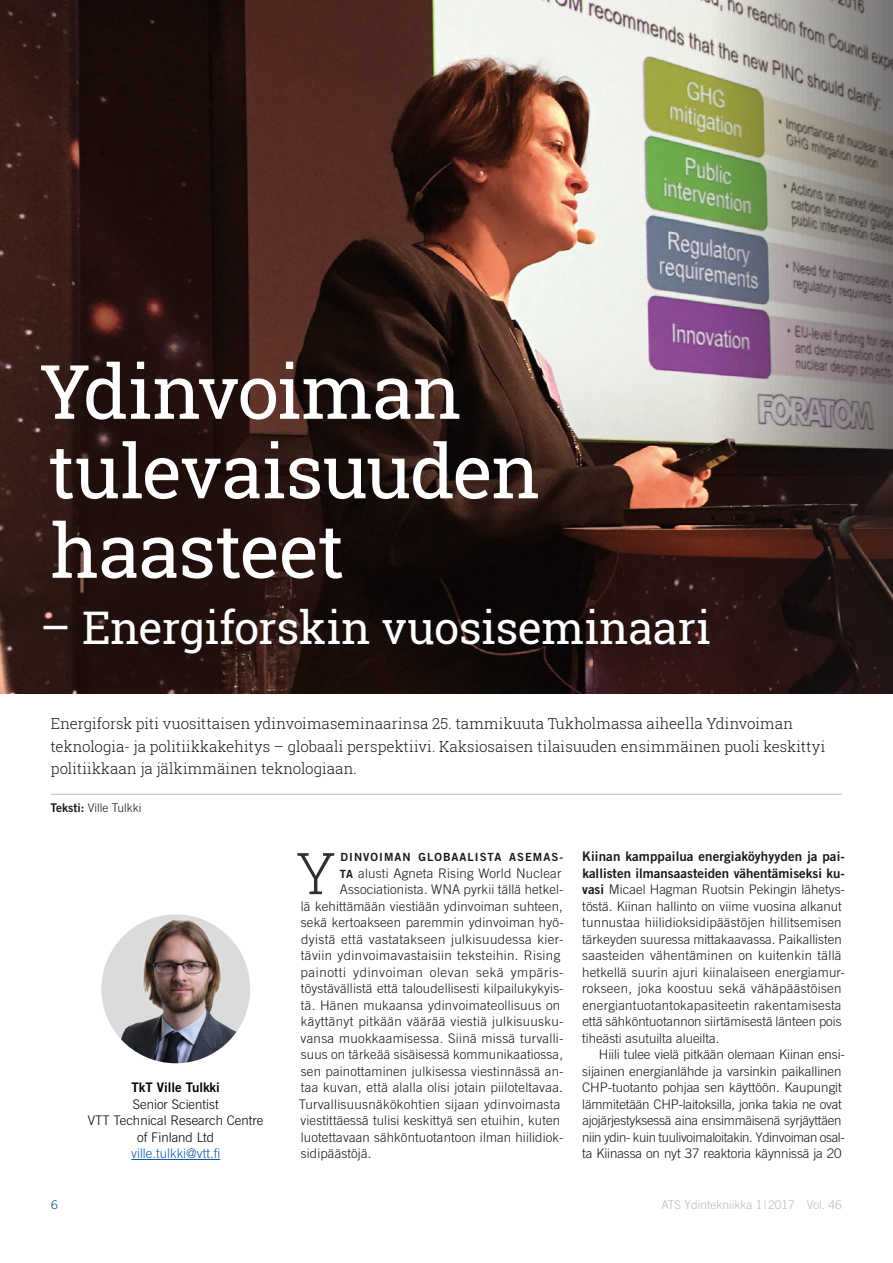
<style>
.page{position:relative;width:893px;height:1263px;background:#fff}
.page>*{position:absolute;margin:0;border:0;box-sizing:border-box;transform-origin:0 0}
.Otsikko_30_pt{font:75px/79.5px "Roboto Slab";letter-spacing:-.015em;color:#fff}
.leipis_ANFG{font:300 57.6px "Roboto Slab";color:#2f2e30}
.Otsikko_30_pt-2{font:45px "Roboto Slab";letter-spacing:-.01em;color:#fff}
.ingressi{font:300 15px/22.5px "Roboto Slab";letter-spacing:.005em;color:#1b181c}
.leipis_ANFG-2{font:300 13.2px "Trade Gothic";letter-spacing:.015em;color:#1b181c}
.leipis{font:300 13.2px/16.5px "Trade Gothic";letter-spacing:.01em;color:#1b181c}
.leipis_SIS{font:300 13.2px/16.5px "Trade Gothic";letter-spacing:-.01em;color:#1b181c}
.kirjoittajan_nimi{font:300 13.2px/16.5px "Trade Gothic";color:#020203;text-align:center}
.leipis_ANFG-3{font:300 13.2px "Trade Gothic";letter-spacing:.045em;color:#1b181c}
.kirjoittajan_nimi-2{font:300 13.2px "Trade Gothic";color:#1059a6}
.kirjoittajan_nimi-3{font:13.2px "Trade Gothic Bold Two";color:#020203}
.t1{font:300 12px "Trade Gothic";color:#bcbdbf}
.kirjoittajan_nimi-4{font:300 12px "Trade Gothic";color:#1b181c}
.t2{font:300 12px "Trade Gothic";color:#004e86}
.leipis_ANFG-4{font:11.25px "Trade Gothic Bold Two";letter-spacing:.09em;color:#1b181c}
.s1{font-family:"Trade Gothic Bold Two";font-weight:400}
.s2{font-family:"Trade Gothic Bold Two";font-weight:400;font-size:11.25px}
</style>
<div class="page">
<img style="left:0;top:0;width:893px;height:693px">
<div style="left:101px;top:914px;width:149px;height:149px;background:#dadbdc;border-radius:50%"></div>
<img style="left:120px;top:914px;width:126px;height:149px">
<hr style="left:131px;top:1159px;width:89px;height:1px;background:#1059a6">
<hr style="left:51px;top:794px;width:791px;height:1px;background:#bcbdbf">
<p class="Otsikko_30_pt" style="left:39px;top:351px;width:502px">Ydinvoiman tulevaisuuden haasteet</p>
<p class="Otsikko_30_pt-2" style="left:40px;top:597px;width:672px">– Energiforskin vuosiseminaari</p>
<p class="ingressi" style="left:51px;top:712px;width:776px">Energiforsk piti vuosittaisen ydinvoimaseminaarinsa 25. tammikuuta Tukholmassa aiheella Ydinvoiman teknologia- ja politiikkakehitys – globaali perspektiivi. Kaksiosaisen tilaisuuden ensimmäinen puoli keskittyi politiikkaan ja jälkimmäinen teknologiaan.</p>
<p class="kirjoittajan_nimi-4" style="left:51px;top:800px;width:93px"><span class="s1">Teksti:</span> Ville Tulkki</p>
<p class="kirjoittajan_nimi-3" style="left:132px;top:1079px;width:90px">TkT Ville Tulkki</p>
<p class="kirjoittajan_nimi" style="left:133px;top:1095px;width:87px">Senior Scientist</p>
<p class="kirjoittajan_nimi" style="left:88px;top:1112px;width:177px">VTT Technical Research Centre of Finland Ltd</p>
<p class="kirjoittajan_nimi-2" style="left:131px;top:1146px;width:91px">ville.tulkki@vtt.fi</p>
<p class="leipis_ANFG" style="left:296px;top:834px;width:42px">Y</p>
<p class="leipis_ANFG-4" style="left:341px;top:850px;width:224px">DINVOIMAN GLOBAALISTA ASEMAS-</p>
<p class="leipis_ANFG-2" style="left:340px;top:865px;width:223px"><span class="s2">TA</span> alusti Agneta Rising World Nuclear</p>
<p class="leipis_ANFG-2" style="left:340px;top:882px;width:225px">Associationista. WNA pyrkii tällä hetkel-</p>
<p class="leipis_ANFG-2" style="left:301px;top:898px;width:263px">lä kehittämään viestiään ydinvoiman suhteen,</p>
<p class="leipis_ANFG-2" style="left:301px;top:915px;width:263px">sekä kertoakseen paremmin ydinvoiman hyö-</p>
<p class="leipis_ANFG-2" style="left:301px;top:931px;width:263px">dyistä että vastatakseen julkisuudessa kier-</p>
<p class="leipis_ANFG-2" style="left:301px;top:948px;width:261px">täviin ydinvoimavastaisiin teksteihin. Rising</p>
<p class="leipis_ANFG-3" style="left:301px;top:964px;width:263px">painotti ydinvoiman olevan sekä ympäris-</p>
<p class="leipis_ANFG-2" style="left:301px;top:981px;width:264px">töystävällistä että taloudellisesti kilpailukykyis-</p>
<p class="leipis_ANFG-2" style="left:301px;top:997px;width:261px">tä. Hänen mukaansa ydinvoimateollisuus on</p>
<p class="leipis_ANFG-2" style="left:301px;top:1014px;width:264px">käyttänyt pitkään väärää viestiä julkisuusku-</p>
<p class="leipis_ANFG-2" style="left:301px;top:1030px;width:265px">vansa muokkaamisessa. Siinä missä turvalli-</p>
<p class="leipis_ANFG-2" style="left:301px;top:1047px;width:264px">suus on tärkeää sisäisessä kommunikaatiossa,</p>
<p class="leipis_ANFG-2" style="left:301px;top:1063px;width:264px">sen painottaminen julkisessa viestinnässä an-</p>
<p class="leipis_ANFG-2" style="left:301px;top:1080px;width:263px">taa kuvan, että alalla olisi jotain piiloteltavaa.</p>
<p class="leipis_ANFG-2" style="left:299px;top:1096px;width:263px">Turvallisuusnäkökohtien sijaan ydinvoimasta</p>
<p class="leipis_ANFG-2" style="left:301px;top:1113px;width:261px">viestittäessä tulisi keskittyä sen etuihin, kuten</p>
<p class="leipis_ANFG-2" style="left:301px;top:1129px;width:264px">luotettavaan sähköntuotantoon ilman hiilidiok-</p>
<p class="leipis_ANFG-2" style="left:301px;top:1146px;width:72px">sidipäästöjä.</p>
<p class="leipis" style="left:582px;top:848px;width:264px"><span class="s1">Kiinan kamppailua energiaköyhyyden ja pai&shy;kallisten ilmansaasteiden vähentämiseksi ku&shy;vasi</span> Micael Hagman Ruotsin Pekingin lähetys&shy;töstä. Kiinan hallinto on viime vuosina alkanut tunnustaa hiilidioksidipäästöjen hillitsemisen tärkeyden suuressa mittakaavassa. Paikallisten saasteiden vähentäminen on kuitenkin tällä hetkellä suurin ajuri kiinalaiseen energiamur&shy;rokseen, joka koostuu sekä vähäpäästöisen energiantuotantokapasiteetin rakentamisesta että sähköntuotannon siirtämisestä länteen pois tiheästi asutuilta alueilta.</p>
<p class="leipis_SIS" style="left:582px;top:1046px;width:264px;text-indent:17px">Hiili tulee vielä pitkään olemaan Kiinan ensi&shy;sijainen energianlähde ja varsinkin paikallinen CHP-tuotanto pohjaa sen käyttöön. Kaupungit lämmitetään CHP-laitoksilla, jonka takia ne ovat ajojärjestyksessä aina ensimmäisenä syrjäyttäen niin ydin- kuin tuulivoimaloitakin. Ydinvoiman osal&shy;ta Kiinassa on nyt 37 reaktoria käynnissä ja 20</p>
<p class="t2" style="left:51px;top:1197px;width:8px">6</p>
<p class="t1" style="left:661px;top:1197px;width:182px">ATS Ydintekniikka 1|2017 Vol. 46</p>
</div>
